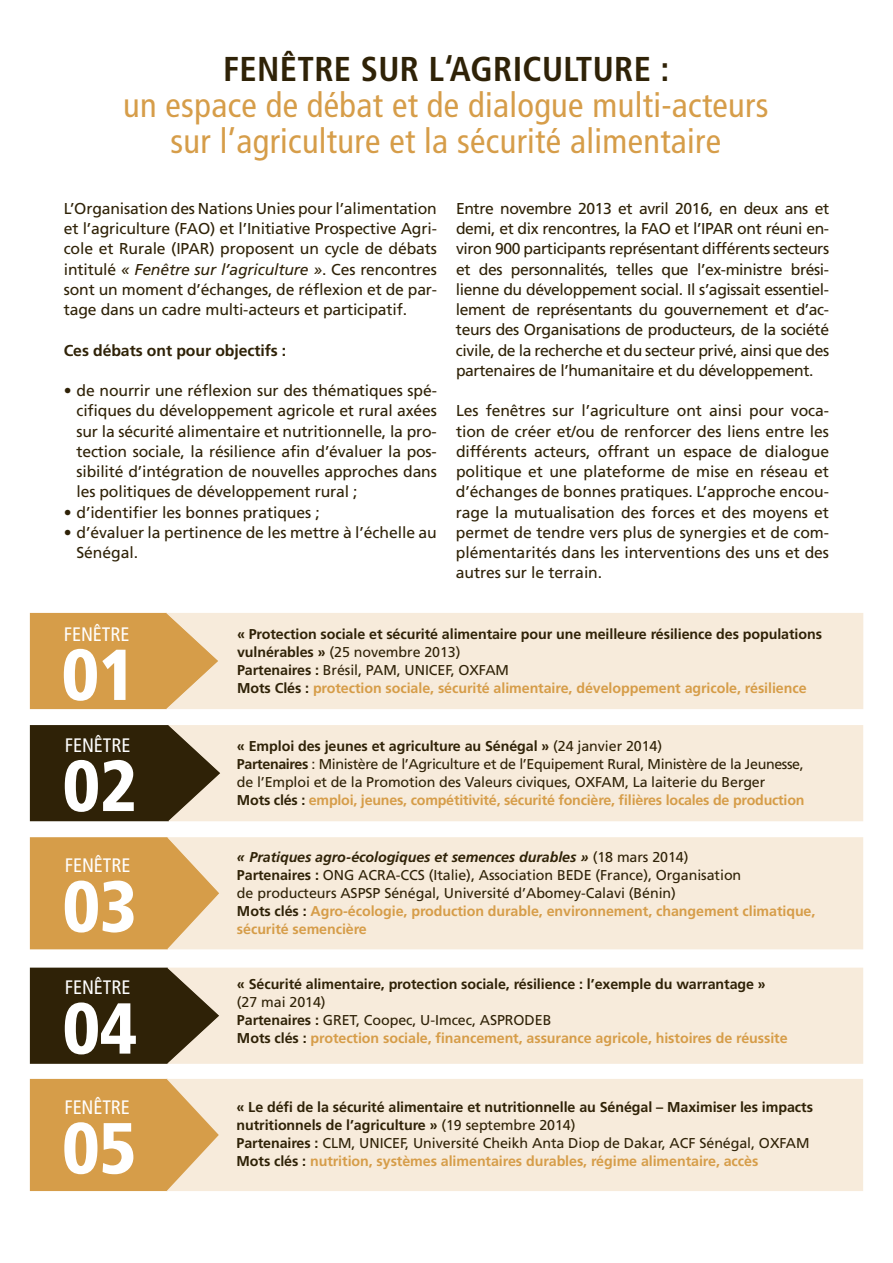
<style>
.page{position:relative;width:893px;height:1263px;background:#fff}
.page>*{position:absolute;margin:0;border:0;box-sizing:border-box;transform-origin:0 0}
.t1{font:900 condensed 72px "Frutiger LT Std";letter-spacing:-.005em;color:#fff}
.t2{font:condensed 34.5px/36px "Frutiger LT Std";letter-spacing:.01em;color:#d69d49;text-align:center}
.t3{font:700 condensed 34.5px "Frutiger LT Std";letter-spacing:.01em;color:#2f2207}
.t4{font:condensed 19.5px "Frutiger LT Std";letter-spacing:-.005em;color:#fff}
.t5{font:15.75px/20.2px "Frutiger LT Std";letter-spacing:-.01em;color:#2f2207;text-align:justify}
.t6{font:700 15.75px "Frutiger LT Std";letter-spacing:-.005em;color:#2f2207}
.t7{font:14.25px/18px "Frutiger LT Std";letter-spacing:-.01em;color:#2f2207}
.t8{font:700 14.25px/18px "Frutiger LT Std";letter-spacing:-.005em;color:#2f2207}
.t9{font:700 14.25px/18px "Frutiger LT Std";letter-spacing:-.005em;color:#d69d49}
.s1{font-style:italic}
.s2{font-weight:400}
.s3{color:#d69d49}
.s4{font-weight:700}
.s5{font-weight:700;color:#d69d49}
.s6{font-weight:700;font-style:italic}
.s7{font-weight:400;color:#2f2207}
.s8{color:#2f2207}
</style>
<div class="page">
<div style="left:30px;top:613px;width:136px;height:96px;background:#d69d49"></div>
<div style="left:30px;top:968px;width:137px;height:96px;background:#2f2207"></div>
<div style="left:30px;top:837px;width:137px;height:112px;background:#d69d49"></div>
<div style="left:30px;top:1079px;width:137px;height:112px;background:#d69d49"></div>
<div style="left:30px;top:725px;width:138px;height:96px;background:#2f2207"></div>
<div style="left:166px;top:613px;width:697px;height:96px;background:#f7ebdb"></div>
<div style="left:167px;top:968px;width:696px;height:96px;background:#f7ebdb"></div>
<div style="left:167px;top:837px;width:696px;height:112px;background:#f7ebdb"></div>
<div style="left:167px;top:1079px;width:696px;height:112px;background:#f7ebdb"></div>
<div style="left:168px;top:725px;width:695px;height:96px;background:#f7ebdb"></div>
<h2 class="t3" style="left:223px;top:49px;width:448px">FENÊTRE SUR L‘AGRICULTURE :</h2>
<h2 class="t2" style="left:123px;top:87px;width:647px">un espace de débat et de dialogue multi-acteurs sur l’agriculture et la sécurité alimentaire</h2>
<p class="t5" style="left:64px;top:198px;width:375px">L’Organisation des Nations Unies pour l’alimentation et l’agriculture (FAO) et l’Initiative Prospective Agri&shy;cole et Rurale (IPAR) proposent un cycle de débats intitulé <span class="s1">« Fenêtre sur l’agriculture »</span>. Ces rencontres sont un moment d’échanges, de réflexion et de par&shy;tage dans un cadre multi-acteurs et participatif.</p>
<p class="t6" style="left:64px;top:341px;width:224px">Ces débats ont pour objectifs :</p>
<p class="t5" style="left:77px;top:381px;width:362px;text-indent:-13px">• de nourrir une réflexion sur des thématiques spé&shy;cifiques du développement agricole et rural axées sur la sécurité alimentaire et nutritionnelle, la pro&shy;tection sociale, la résilience afin d’évaluer la pos&shy;sibilité d’intégration de nouvelles approches dans les politiques de développement rural ;</p>
<p class="t5" style="left:64px;top:502px;width:258px">• d’identifier les bonnes pratiques ;</p>
<p class="t5" style="left:76px;top:522px;width:362px;text-indent:-13px">• d’évaluer la pertinence de les mettre à l’échelle au<br>Sénégal.</p>
<p class="t5" style="left:456px;top:198px;width:375px">Entre novembre 2013 et avril 2016, en deux ans et demi, et dix rencontres, la FAO et l’IPAR ont réuni en&shy;viron 900 participants représentant différents secteurs et des personnalités, telles que l’ex-ministre brési&shy;lienne du développement social. Il s’agissait essentiel&shy;lement de représentants du gouvernement et d’ac&shy;teurs des Organisations de producteurs, de la société civile, de la recherche et du secteur privé, ainsi que des partenaires de l’humanitaire et du développement.</p>
<p class="t5" style="left:456px;top:401px;width:375px">Les fenêtres sur l’agriculture ont ainsi pour voca&shy;tion de créer et/ou de renforcer des liens entre les différents acteurs, offrant un espace de dialogue politique et une plateforme de mise en réseau et d’échanges de bonnes pratiques. L’approche encou&shy;rage la mutualisation des forces et des moyens et permet de tendre vers plus de synergies et de com&shy;plémentarités dans les interventions des uns et des autres sur le terrain.</p>
<p class="t4" style="left:64px;top:622px;width:67px">Fenêtre</p>
<h1 class="t1" style="left:62px;top:632px;width:76px">01</h1>
<p class="t4" style="left:65px;top:733px;width:67px">Fenêtre</p>
<h1 class="t1" style="left:63px;top:743px;width:76px">02</h1>
<p class="t4" style="left:65px;top:854px;width:67px">Fenêtre</p>
<h1 class="t1" style="left:63px;top:863px;width:76px">03</h1>
<p class="t4" style="left:65px;top:976px;width:67px">Fenêtre</p>
<h1 class="t1" style="left:63px;top:985px;width:76px">04</h1>
<p class="t4" style="left:64px;top:1096px;width:67px">Fenêtre</p>
<h1 class="t1" style="left:62px;top:1105px;width:76px">05</h1>
<p class="t8" style="left:237px;top:625px;width:586px">« Protection sociale et sécurité alimentaire pour une meilleure résilience des populations vulnérables » <span class="s2">(25 novembre 2013)<br></span>Partenaires : <span class="s2">Brésil, PAM, UNICEF, OXFAM<br></span>Mots Clés : <span class="s3">protection sociale, sécurité alimentaire, développement agricole, résilience</span></p>
<p class="t7" style="left:237px;top:737px;width:569px"><span class="s4">« Emploi des jeunes et agriculture au Sénégal »</span> (24 janvier 2014)<br><span class="s4">Partenaires</span> : Ministère de l’Agriculture et de l’Equipement Rural, Ministère de la Jeunesse, de l’Emploi et de la Promotion des Valeurs civiques, OXFAM, La laiterie du Berger<br><span class="s4">Mots clés :</span> <span class="s5">emploi, jeunes, compétitivité, sécurité foncière, filières locales de production</span></p>
<p class="t7" style="left:237px;top:848px;width:580px"><span class="s6">« Pratiques agro-écologiques et semences durables »</span> (18 mars 2014)<br><span class="s4">Partenaires :</span> ONG ACRA-CCS (Italie), Association BEDE (France), Organisation<br>de producteurs ASPSP Sénégal, Université d’Abomey-Calavi (Bénin)<br><span class="s4">Mots clés :</span> <span class="s5">Agro-écologie, production durable, environnement, changement climatique, sécurité semencière</span></p>
<p class="t8" style="left:237px;top:975px;width:530px">« Sécurité alimentaire, protection sociale, résilience : l’exemple du warrantage »</p>
<p class="t9" style="left:237px;top:993px;width:552px"><span class="s7">(27 mai 2014)<br></span><span class="s8">Partenaires :</span> <span class="s7">GRET, Coopec, U-Imcec, ASPRODEB<br></span><span class="s8">Mots clés :</span> protection sociale, financement, assurance agricole, histoires de réussite</p>
<p class="t8" style="left:237px;top:1098px;width:578px">« Le défi de la sécurité alimentaire et nutritionnelle au Sénégal – Maximiser les impacts nutritionnels de l’agriculture » <span class="s2">(19 septembre 2014)<br></span>Partenaires : <span class="s2">CLM, UNICEF, Université Cheikh Anta Diop de Dakar, ACF Sénégal, OXFAM </span>Mots clés : <span class="s3">nutrition, systèmes alimentaires durables, régime alimentaire, accès</span></p>
</div>
